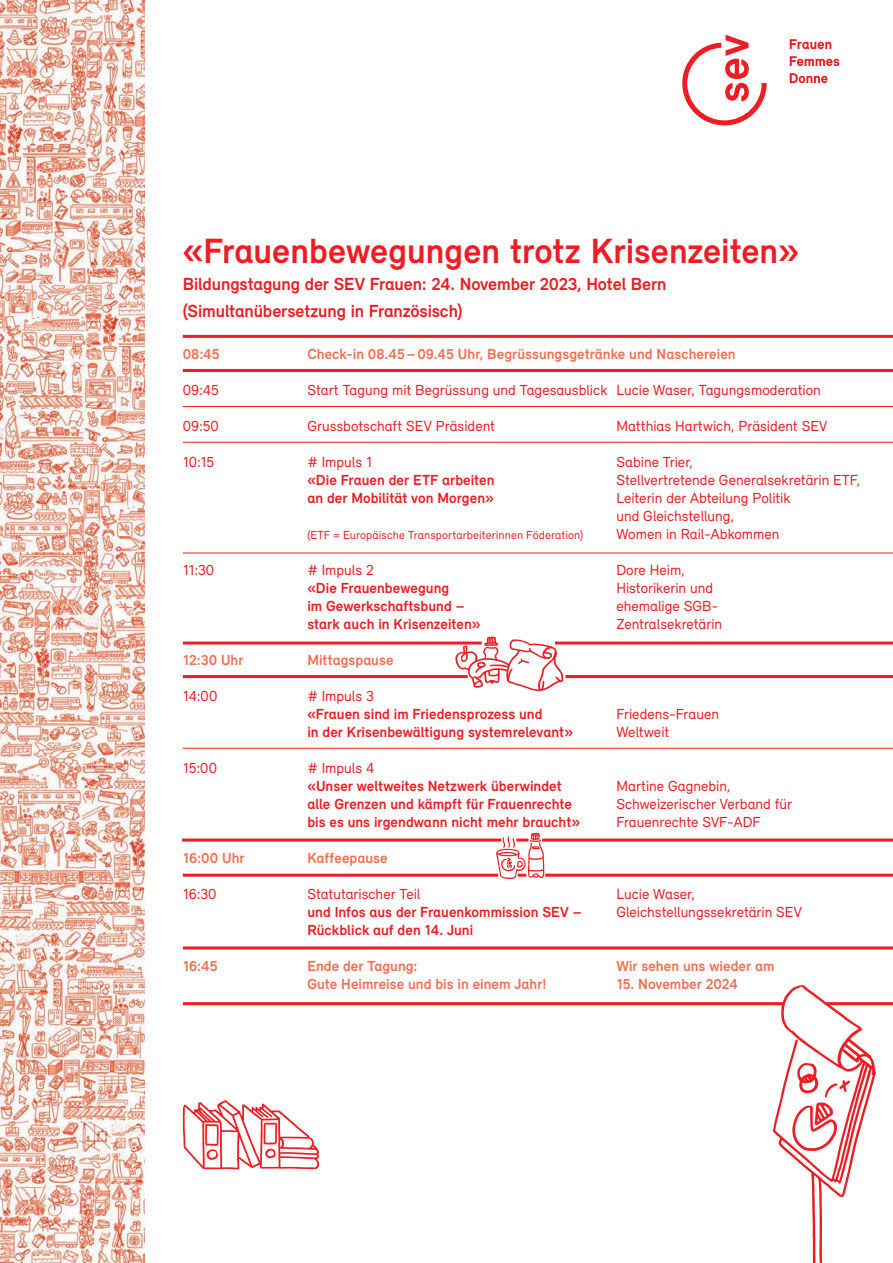
<style>
.page{position:relative;width:893px;height:1263px;background:#fff}
.page>*{position:absolute;margin:0;border:0;box-sizing:border-box;transform-origin:0 0}
.t1{font:700 36px "Relevant";color:#ee1d23}
.t2{font:700 18px/27px "Relevant";letter-spacing:-.005em;color:#ee1d23}
.t3{font:15px/18px "Relevant";color:#ee1d23}
.t4{font:700 15px "Relevant";letter-spacing:.005em;color:#ee1d23}
.t5{font:700 15px "Relevant";letter-spacing:.005em;color:#f36f51}
.t6{font:12px "Relevant";letter-spacing:.01em;color:#ee1d23}
</style>
<div class="page">
<svg style="left:682px;top:35px;width:85px;height:90px"></svg>
<svg style="left:790px;top:39px;width:41px;height:10px"></svg>
<svg style="left:790px;top:56px;width:49px;height:10px"></svg>
<svg style="left:790px;top:73px;width:38px;height:10px"></svg>
<img style="left:0;top:0;width:144px;height:1263px">
<hr style="left:826px;top:1002px;width:67px;height:3px;background:#ee1d23">
<hr style="left:183px;top:946px;width:710px;height:3px;background:#ee1d23">
<hr style="left:183px;top:369px;width:710px;height:3px;background:#ee1d23">
<hr style="left:183px;top:335px;width:710px;height:3px;background:#ee1d23">
<hr style="left:183px;top:406px;width:710px;height:1px;background:#ee1d23">
<hr style="left:183px;top:442px;width:710px;height:1px;background:#ee1d23">
<hr style="left:183px;top:553px;width:710px;height:1px;background:#ee1d23">
<hr style="left:555px;top:641px;width:338px;height:3px;background:#ee1d23">
<hr style="left:183px;top:748px;width:710px;height:1px;background:#ee1d23">
<hr style="left:183px;top:675px;width:285px;height:3px;background:#ee1d23">
<hr style="left:545px;top:874px;width:348px;height:3px;background:#ee1d23">
<hr style="left:183px;top:874px;width:315px;height:3px;background:#ee1d23">
<hr style="left:542px;top:838px;width:351px;height:3px;background:#ee1d23">
<hr style="left:182px;top:838px;width:319px;height:3px;background:#ee1d23">
<hr style="left:183px;top:641px;width:299px;height:3px;background:#ee1d23">
<hr style="left:566px;top:675px;width:327px;height:3px;background:#ee1d23">
<hr style="left:183px;top:1002px;width:601px;height:3px;background:#ee1d23">
<svg style="left:773px;top:985px;width:103px;height:278px"></svg>
<svg style="left:455px;top:637px;width:108px;height:54px"></svg>
<svg style="left:496px;top:833px;width:48px;height:46px"></svg>
<svg style="left:183px;top:1100px;width:136px;height:69px"></svg>
<h1 class="t1" style="left:183px;top:230px;width:618px">«Frauenbewegungen trotz Krisenzeiten»</h1>
<p class="t2" style="left:183px;top:270px;width:485px">Bildungstagung der SEV Frauen: 24. November 2023, Hotel Bern (Simultanübersetzung in Französisch)</p>
<p class="t5" style="left:183px;top:345px;width:38px">08:45</p>
<p class="t5" style="left:307px;top:345px;width:430px">Check-in 08.45–09.45 Uhr, Begrüssungsgetränke und Naschereien</p>
<p class="t3" style="left:183px;top:381px;width:38px">09:45</p>
<p class="t3" style="left:307px;top:381px;width:515px">Start Tagung mit Begrüssung und Tagesausblick Lucie Waser, Tagungsmoderation</p>
<p class="t3" style="left:183px;top:417px;width:38px">09:50</p>
<p class="t3" style="left:307px;top:417px;width:189px">Grussbotschaft SEV Präsident</p>
<p class="t3" style="left:616px;top:417px;width:212px">Matthias Hartwich, Präsident SEV</p>
<p class="t3" style="left:183px;top:453px;width:33px">10:15</p>
<p class="t3" style="left:307px;top:453px;width:67px"># Impuls 1</p>
<p class="t3" style="left:616px;top:453px;width:78px">Sabine Trier,</p>
<p class="t4" style="left:307px;top:471px;width:189px">«Die Frauen der ETF arbeiten</p>
<p class="t3" style="left:616px;top:471px;width:245px">Stellvertretende Generalsekretärin ETF,</p>
<p class="t4" style="left:307px;top:489px;width:188px">an der Mobilität von Morgen»</p>
<p class="t3" style="left:616px;top:489px;width:176px">Leiterin der Abteilung Politik und Gleichstellung,</p>
<p class="t6" style="left:307px;top:528px;width:277px">(ETF = Europäische Transportarbeiterinnen Föderation)</p>
<p class="t3" style="left:616px;top:525px;width:165px">Women in Rail-Abkommen</p>
<p class="t3" style="left:183px;top:561px;width:33px">11:30</p>
<p class="t3" style="left:307px;top:561px;width:68px"># Impuls 2</p>
<p class="t3" style="left:616px;top:561px;width:70px">Dore Heim,</p>
<p class="t4" style="left:307px;top:579px;width:143px">«Die Frauenbewegung</p>
<p class="t3" style="left:616px;top:579px;width:98px">Historikerin und</p>
<p class="t4" style="left:307px;top:597px;width:159px">im Gewerkschaftsbund –</p>
<p class="t3" style="left:616px;top:597px;width:103px">ehemalige SGB-</p>
<p class="t4" style="left:307px;top:615px;width:175px">stark auch in Krisenzeiten»</p>
<p class="t3" style="left:616px;top:615px;width:107px">Zentralsekretärin</p>
<p class="t5" style="left:183px;top:651px;width:62px">12:30 Uhr</p>
<p class="t5" style="left:307px;top:651px;width:88px">Mittagspause</p>
<p class="t3" style="left:183px;top:687px;width:36px">14:00</p>
<p class="t3" style="left:307px;top:687px;width:68px"># Impuls 3</p>
<p class="t4" style="left:307px;top:705px;width:237px">«Frauen sind im Friedensprozess und</p>
<p class="t3" style="left:616px;top:705px;width:104px">Friedens-Frauen</p>
<p class="t4" style="left:307px;top:723px;width:267px">in der Krisenbewältigung systemrelevant»</p>
<p class="t3" style="left:616px;top:723px;width:54px">Weltweit</p>
<p class="t3" style="left:183px;top:759px;width:36px">15:00</p>
<p class="t3" style="left:307px;top:759px;width:69px"># Impuls 4</p>
<p class="t4" style="left:307px;top:777px;width:256px">«Unser weltweites Netzwerk überwindet</p>
<p class="t3" style="left:616px;top:777px;width:116px">Martine Gagnebin,</p>
<p class="t4" style="left:307px;top:795px;width:266px">alle Grenzen und kämpft für Frauenrechte</p>
<p class="t3" style="left:616px;top:795px;width:177px">Schweizerischer Verband für</p>
<p class="t4" style="left:307px;top:813px;width:274px">bis es uns irgendwann nicht mehr braucht»</p>
<p class="t3" style="left:616px;top:813px;width:146px">Frauenrechte SVF-ADF</p>
<p class="t5" style="left:183px;top:849px;width:63px">16:00 Uhr</p>
<p class="t5" style="left:307px;top:849px;width:82px">Kaffeepause</p>
<p class="t3" style="left:183px;top:885px;width:35px">16:30</p>
<p class="t3" style="left:307px;top:885px;width:115px">Statutarischer Teil</p>
<p class="t3" style="left:616px;top:885px;width:80px">Lucie Waser,</p>
<p class="t4" style="left:307px;top:903px;width:276px">und Infos aus der Frauenkommission SEV –</p>
<p class="t3" style="left:616px;top:903px;width:187px">Gleichstellungssekretärin SEV</p>
<p class="t4" style="left:307px;top:921px;width:167px">Rückblick auf den 14. Juni</p>
<p class="t5" style="left:183px;top:957px;width:36px">16:45</p>
<p class="t5" style="left:307px;top:957px;width:112px">Ende der Tagung:</p>
<p class="t5" style="left:616px;top:957px;width:160px">Wir sehen uns wieder am</p>
<p class="t5" style="left:307px;top:975px;width:240px">Gute Heimreise und bis in einem Jahr!</p>
<p class="t5" style="left:616px;top:975px;width:123px">15. November 2024</p>
</div>
